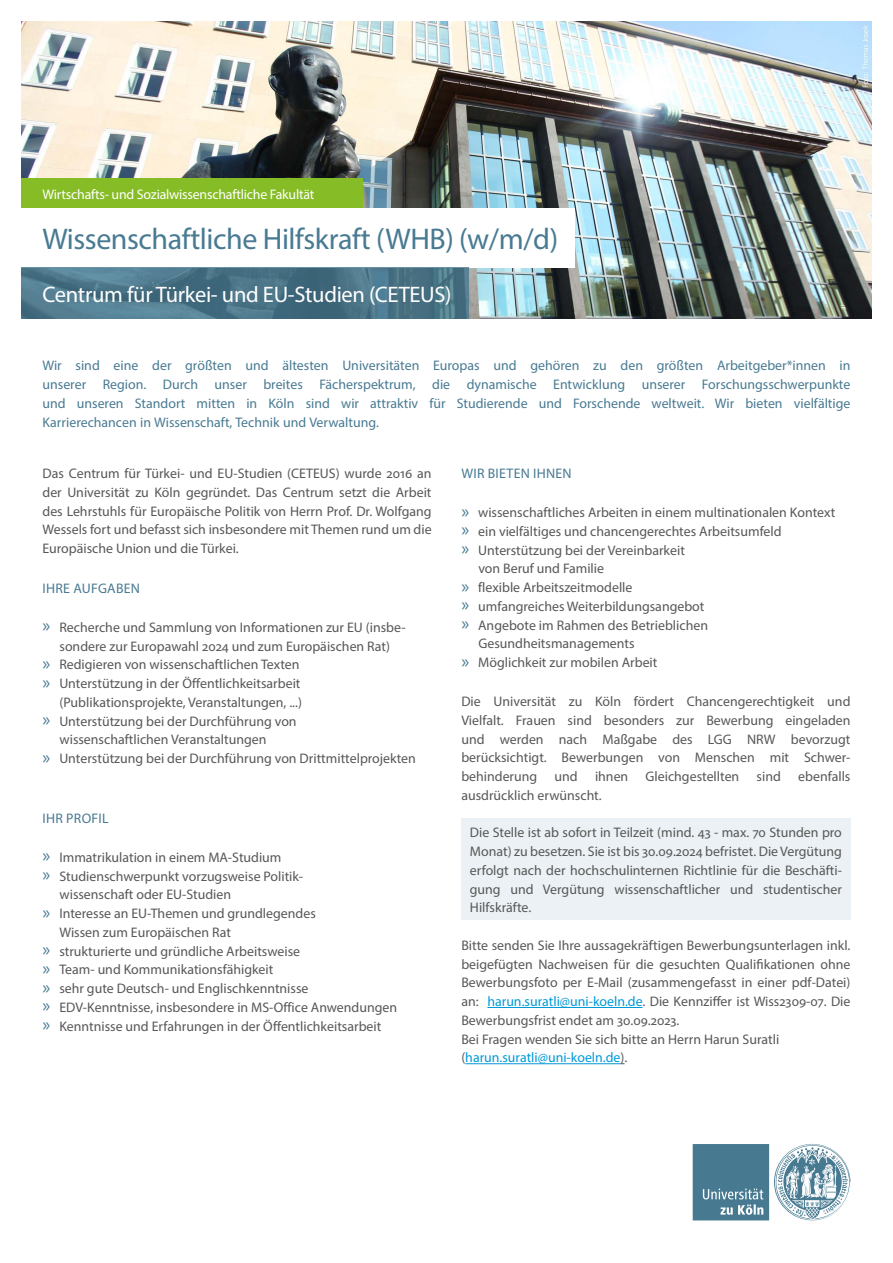
<style>
.page{position:relative;width:893px;height:1263px;background:#fff}
.page>*{position:absolute;margin:0;border:0;box-sizing:border-box;transform-origin:0 0}
.t1{font:30px "Myriad Pro";letter-spacing:-.015em;color:#487a92}
.t2{font:22.5px "Myriad Pro";letter-spacing:-.015em;color:#fff}
.t3{font:13.8px/18.8px "Myriad Pro";color:#575756;text-align:justify}
.t4{font:13.8px/18.8px "Myriad Pro";color:#487a92;text-align:justify}
.t5{font:13.8px "Myriad Pro";letter-spacing:-.015em;color:#fff}
.t6{font:13.8px "Myriad Pro";letter-spacing:.02em;color:#487a92}
.s1{font-size:18.75px;color:#487a92}
.s2{color:#009ad8}
</style>
<div class="page">
<div style="left:461px;top:818px;width:389px;height:102px;background:#ebf1f5"></div>
<hr style="left:487px;top:1007px;width:155px;height:1px;background:#009ad8">
<hr style="left:465px;top:1063px;width:156px;height:1px;background:#009ad8">
<img style="left:21px;top:21px;width:851px;height:298px">
<div style="left:21px;top:208px;width:554px;height:60px;background:#fff"></div>
<svg style="left:21px;top:268px;width:448px;height:51px;background:#4a7487"></svg>
<svg style="left:693px;top:1144px;width:157px;height:76px"></svg>
<div style="left:21px;top:179px;width:341px;height:29px;background:#86bc25"></div>
<p class="t5" style="left:43px;top:185px;width:273px">Wirtschafts- und Sozialwissenschaftliche Fakultät</p>
<h1 class="t1" style="left:43px;top:221px;width:517px">Wissenschaftliche Hilfskraft (WHB) (w/m/d)</h1>
<h2 class="t2" style="left:43px;top:280px;width:411px">Centrum für Türkei- und EU-Studien (CETEUS)</h2>
<p class="t4" style="left:43px;top:356px;width:809px">Wir sind eine der größten und ältesten Universitäten Europas und gehören zu den größten Arbeitgeber*innen in unserer Region. Durch unser breites Fächerspektrum, die dynamische Entwicklung unserer Forschungsschwerpunkte und unseren Standort mitten in Köln sind wir attraktiv für Studierende und Forschende weltweit. Wir bieten vielfältige Karrierechancen in Wissenschaft, Technik und Verwaltung.</p>
<p class="t3" style="left:43px;top:464px;width:391px">Das Centrum für Türkei- und EU-Studien (CETEUS) wurde 2016 an der Universität zu Köln gegründet. Das Centrum setzt die Arbeit des Lehrstuhls für Europäische Politik von Herrn Prof. Dr. Wolfgang Wessels fort und befasst sich insbesondere mit Themen rund um die Europäische Union und die Türkei.</p>
<p class="t6" style="left:43px;top:580px;width:99px">IHRE AUFGABEN</p>
<p class="t3" style="left:43px;top:618px;width:365px"><span class="s1">»</span> Recherche und Sammlung von Informationen zur EU (insbe-</p>
<p class="t3" style="left:60px;top:636px;width:332px">sondere zur Europawahl 2024 und zum Europäischen Rat)</p>
<p class="t3" style="left:43px;top:655px;width:259px"><span class="s1">»</span> Redigieren von wissenschaftlichen Texten</p>
<p class="t3" style="left:43px;top:674px;width:259px"><span class="s1">»</span> Unterstützung in der Öffentlichkeitsarbeit</p>
<p class="t3" style="left:60px;top:692px;width:244px">(Publikationsprojekte, Veranstaltungen, ...)</p>
<p class="t3" style="left:43px;top:711px;width:256px"><span class="s1">»</span> Unterstützung bei der Durchführung von</p>
<p class="t3" style="left:60px;top:730px;width:209px">wissenschaftlichen Veranstaltungen</p>
<p class="t3" style="left:43px;top:749px;width:375px"><span class="s1">»</span> Unterstützung bei der Durchführung von Drittmittelprojekten</p>
<p class="t6" style="left:43px;top:810px;width:68px">IHR PROFIL</p>
<p class="t3" style="left:43px;top:847px;width:241px"><span class="s1">»</span> Immatrikulation in einem MA-Studium</p>
<p class="t3" style="left:43px;top:866px;width:262px"><span class="s1">»</span> Studienschwerpunkt vorzugsweise Politik-</p>
<p class="t3" style="left:60px;top:885px;width:173px">wissenschaft oder EU-Studien</p>
<p class="t3" style="left:43px;top:904px;width:275px"><span class="s1">»</span> Interesse an EU-Themen und grundlegendes</p>
<p class="t3" style="left:60px;top:922px;width:173px">Wissen zum Europäischen Rat</p>
<p class="t3" style="left:43px;top:941px;width:259px"><span class="s1">»</span> strukturierte und gründliche Arbeitsweise</p>
<p class="t3" style="left:43px;top:960px;width:232px"><span class="s1">»</span> Team- und Kommunikationsfähigkeit</p>
<p class="t3" style="left:43px;top:979px;width:267px"><span class="s1">»</span> sehr gute Deutsch- und Englischkenntnisse</p>
<p class="t3" style="left:43px;top:997px;width:356px"><span class="s1">»</span> EDV-Kenntnisse, insbesondere in MS-Office Anwendungen</p>
<p class="t3" style="left:43px;top:1016px;width:340px"><span class="s1">»</span> Kenntnisse und Erfahrungen in der Öffentlichkeitsarbeit</p>
<p class="t6" style="left:461px;top:465px;width:112px">WIR BIETEN IHNEN</p>
<p class="t3" style="left:461px;top:503px;width:375px"><span class="s1">»</span> wissenschaftliches Arbeiten in einem multinationalen Kontext</p>
<p class="t3" style="left:461px;top:522px;width:322px"><span class="s1">»</span> ein vielfältiges und chancengerechtes Arbeitsumfeld</p>
<p class="t3" style="left:461px;top:540px;width:225px"><span class="s1">»</span> Unterstützung bei der Vereinbarkeit</p>
<p class="t3" style="left:478px;top:559px;width:127px">von Beruf und Familie</p>
<p class="t3" style="left:461px;top:578px;width:173px"><span class="s1">»</span> flexible Arbeitszeitmodelle</p>
<p class="t3" style="left:461px;top:597px;width:245px"><span class="s1">»</span> umfangreiches Weiterbildungsangebot</p>
<p class="t3" style="left:461px;top:615px;width:248px"><span class="s1">»</span> Angebote im Rahmen des Betrieblichen</p>
<p class="t3" style="left:478px;top:634px;width:158px">Gesundheitsmanagements</p>
<p class="t3" style="left:461px;top:653px;width:198px"><span class="s1">»</span> Möglichkeit zur mobilen Arbeit</p>
<p class="t3" style="left:461px;top:692px;width:391px">Die Universität zu Köln fördert Chancengerechtigkeit und Vielfalt. Frauen sind besonders zur Bewerbung eingeladen und werden nach Maßgabe des LGG NRW bevorzugt berücksichtigt. Bewerbungen von Menschen mit Schwer&shy;behinderung und ihnen Gleichgestellten sind ebenfalls ausdrücklich erwünscht.</p>
<p class="t3" style="left:470px;top:823px;width:374px">Die Stelle ist ab sofort in Teilzeit (mind. 43 - max. 70 Stunden pro Monat) zu besetzen. Sie ist bis 30.09.2024 befristet. Die Vergütung erfolgt nach der hochschulinternen Richtlinie für die Beschäfti&shy;gung und Vergütung wissenschaftlicher und studentischer Hilfskräfte.</p>
<p class="t3" style="left:461px;top:935px;width:391px;text-align:left">Bitte senden Sie Ihre aussagekräftigen Bewerbungsunterlagen inkl. beigefügten Nachweisen für die gesuchten Qualifikationen ohne Bewerbungsfoto per E-Mail (zusammengefasst in einer pdf-Datei) an: <span class="s2">harun.suratli@uni-koeln.de</span>. Die Kennziffer ist Wiss2309-07. Die Bewerbungsfrist endet am 30.09.2023.<br>Bei Fragen wenden Sie sich bitte an Herrn Harun Suratli (<span class="s2">harun.suratli@uni-koeln.de</span>).</p>
</div>
